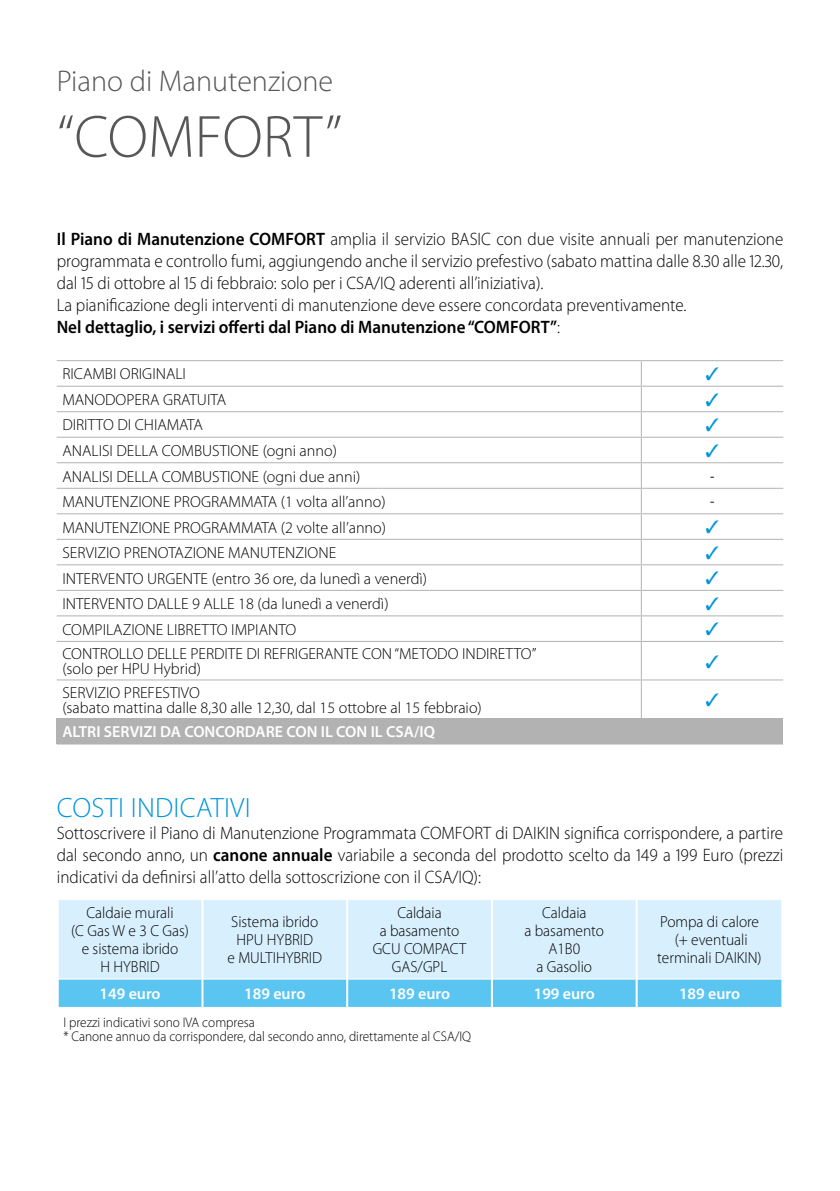
<style>
.page{position:relative;width:840px;height:1191px;background:#fff}
.page>*{position:absolute;margin:0;border:0;box-sizing:border-box;transform-origin:0 0}
.t1{font:300 60px "Myriad Pro";color:#575756}
.t2{font:300 30px "Myriad Pro";color:#575756}
.t3{font:300 28px "Myriad Pro";letter-spacing:.01em;color:#0095db}
.t4{font:300 18px/22px "Myriad Pro";color:#000;scale:.95 1}
.t5{font:300 16px/15.2px "Myriad Pro";color:#000}
.t6{font:300 16px/18px "Myriad Pro";color:#000;text-align:center;scale:.96 1}
.t7{font:600 16px "Myriad Pro";color:#fff}
.t8{font:300 14px/14px "Myriad Pro";color:#000;scale:.95 1}
.t9{font:14px "Myriad Pro";color:#000}
.s1{font-weight:600}
</style>
<div class="page">
<div style="left:57px;top:718px;width:725px;height:26px;background:#b3b2b2"></div>
<hr style="left:641px;top:360px;width:141px;height:1px;background:#b3b2b2">
<hr style="left:641px;top:386px;width:141px;height:1px;background:#b3b2b2">
<hr style="left:641px;top:411px;width:141px;height:1px;background:#b3b2b2">
<hr style="left:641px;top:437px;width:141px;height:1px;background:#b3b2b2">
<hr style="left:641px;top:462px;width:141px;height:1px;background:#b3b2b2">
<hr style="left:641px;top:488px;width:141px;height:1px;background:#b3b2b2">
<hr style="left:641px;top:513px;width:141px;height:1px;background:#b3b2b2">
<hr style="left:641px;top:539px;width:141px;height:1px;background:#b3b2b2">
<hr style="left:641px;top:564px;width:141px;height:1px;background:#b3b2b2">
<hr style="left:641px;top:590px;width:141px;height:1px;background:#b3b2b2">
<hr style="left:641px;top:615px;width:141px;height:1px;background:#b3b2b2">
<svg style="left:640px;top:361px;width:1px;height:280px"></svg>
<hr style="left:641px;top:641px;width:141px;height:1px;background:#b3b2b2">
<hr style="left:640px;top:642px;width:1px;height:37px;background:#b3b2b2">
<hr style="left:641px;top:679px;width:141px;height:1px;background:#b3b2b2">
<hr style="left:640px;top:680px;width:1px;height:38px;background:#b3b2b2">
<hr style="left:57px;top:360px;width:584px;height:1px;background:#b3b2b2">
<hr style="left:57px;top:386px;width:584px;height:1px;background:#b3b2b2">
<hr style="left:57px;top:411px;width:584px;height:1px;background:#b3b2b2">
<hr style="left:57px;top:437px;width:584px;height:1px;background:#b3b2b2">
<hr style="left:57px;top:462px;width:584px;height:1px;background:#b3b2b2">
<hr style="left:57px;top:488px;width:584px;height:1px;background:#b3b2b2">
<hr style="left:57px;top:513px;width:584px;height:1px;background:#b3b2b2">
<hr style="left:57px;top:539px;width:584px;height:1px;background:#b3b2b2">
<hr style="left:57px;top:564px;width:584px;height:1px;background:#b3b2b2">
<hr style="left:57px;top:590px;width:584px;height:1px;background:#b3b2b2">
<hr style="left:57px;top:615px;width:584px;height:1px;background:#b3b2b2">
<hr style="left:57px;top:641px;width:584px;height:1px;background:#b3b2b2">
<hr style="left:57px;top:679px;width:584px;height:1px;background:#b3b2b2">
<div style="left:59px;top:900px;width:722px;height:78px;background:#d8effd"></div>
<svg style="left:59px;top:979px;width:722px;height:28px;background:#5fc6f2"></svg>
<hr style="left:201px;top:900px;width:2px;height:79px;background:#fff">
<hr style="left:346px;top:900px;width:2px;height:79px;background:#fff">
<hr style="left:490px;top:900px;width:2px;height:79px;background:#fff">
<hr style="left:201px;top:979px;width:2px;height:28px;background:#fff">
<hr style="left:346px;top:979px;width:2px;height:28px;background:#fff">
<hr style="left:490px;top:979px;width:2px;height:28px;background:#fff">
<hr style="left:635px;top:900px;width:2px;height:79px;background:#fff">
<hr style="left:635px;top:979px;width:2px;height:28px;background:#fff">
<h2 class="t2" style="left:57px;top:63px;width:277px">Piano di Manutenzione</h2>
<h1 class="t1" style="left:57px;top:101px;width:287px">“COMFORT”</h1>
<p class="t4" style="left:57px;top:228px;width:765px"><span class="s1">Il Piano di Manutenzione COMFORT</span> amplia il servizio BASIC con due visite annuali per manutenzione programmata e controllo fumi, aggiungendo anche il servizio prefestivo (sabato mattina dalle 8.30 alle 12.30, dal 15 di ottobre al 15 di febbraio: solo per i CSA/IQ aderenti all’iniziativa).<br>La pianificazione degli interventi di manutenzione deve essere concordata preventivamente.<br><span class="s1">Nel dettaglio, i servizi offerti dal Piano di Manutenzione “COMFORT”</span>:</p>
<p class="t5" style="left:62px;top:366px;width:125px">RICAMBI ORIGINALI</p>
<p class="t5" style="left:62px;top:392px;width:165px">MANODOPERA GRATUITA</p>
<p class="t5" style="left:62px;top:417px;width:142px">DIRITTO DI CHIAMATA</p>
<p class="t5" style="left:62px;top:443px;width:276px">ANALISI DELLA COMBUSTIONE (ogni anno)</p>
<p class="t5" style="left:62px;top:468px;width:299px">ANALISI DELLA COMBUSTIONE (ogni due anni)</p>
<p class="t9" style="left:709px;top:467px;width:6px">-</p>
<p class="t5" style="left:62px;top:494px;width:324px">MANUTENZIONE PROGRAMMATA (1 volta all’anno)</p>
<p class="t9" style="left:709px;top:493px;width:6px">-</p>
<p class="t5" style="left:62px;top:519px;width:325px">MANUTENZIONE PROGRAMMATA (2 volte all’anno)</p>
<p class="t5" style="left:62px;top:545px;width:275px">SERVIZIO PRENOTAZIONE MANUTENZIONE</p>
<p class="t5" style="left:62px;top:570px;width:366px">INTERVENTO URGENTE (entro 36 ore, da lunedì a venerdì)</p>
<p class="t5" style="left:62px;top:596px;width:327px">INTERVENTO DALLE 9 ALLE 18 (da lunedì a venerdì)</p>
<p class="t5" style="left:62px;top:621px;width:235px">COMPILAZIONE LIBRETTO IMPIANTO</p>
<p class="t5" style="left:62px;top:646px;width:475px">CONTROLLO DELLE PERDITE DI REFRIGERANTE CON “METODO INDIRETTO” (solo per HPU Hybrid)</p>
<p class="t5" style="left:62px;top:684px;width:420px">SERVIZIO PREFESTIVO<br>(sabato mattina dalle 8,30 alle 12,30, dal 15 ottobre al 15 febbraio)</p>
<p class="t7" style="left:62px;top:721px;width:374px">ALTRI SERVIZI DA CONCORDARE CON IL CON IL CSA/IQ</p>
<h3 class="t3" style="left:57px;top:791px;width:195px">COSTI INDICATIVI</h3>
<p class="t4" style="left:57px;top:822px;width:765px;text-align:justify">Sottoscrivere il Piano di Manutenzione Programmata COMFORT di DAIKIN significa corrispondere, a partire dal secondo anno, un <span class="s1">canone annuale</span> variabile a seconda del prodotto scelto da 149 a 199 Euro (prezzi indicativi da definirsi all’atto della sottoscrizione con il CSA/IQ):</p>
<p class="t6" style="left:71px;top:904px;width:124px">Caldaie murali<br>(C Gas W e 3 C Gas) e sistema ibrido<br>H HYBRID</p>
<p class="t6" style="left:227px;top:913px;width:100px">Sistema ibrido<br>HPU HYBRID<br>e MULTIHYBRID</p>
<p class="t6" style="left:372px;top:904px;width:99px">Caldaia<br>a basamento<br>GCU COMPACT<br>GAS/GPL</p>
<p class="t6" style="left:524px;top:904px;width:84px">Caldaia<br>a basamento<br>A1B0<br>a Gasolio</p>
<p class="t6" style="left:657px;top:913px;width:110px">Pompa di calore (+ eventuali terminali DAIKIN)</p>
<p class="t7" style="left:99px;top:983px;width:62px">149 euro</p>
<p class="t7" style="left:244px;top:983px;width:62px">189 euro</p>
<p class="t7" style="left:389px;top:983px;width:62px">189 euro</p>
<p class="t7" style="left:533px;top:983px;width:62px">199 euro</p>
<p class="t7" style="left:678px;top:983px;width:62px">189 euro</p>
<p class="t8" style="left:63px;top:1015px;width:430px">I prezzi indicativi sono IVA compresa<br>* Canone annuo da corrispondere, dal secondo anno, direttamente al CSA/IQ</p>
</div>
